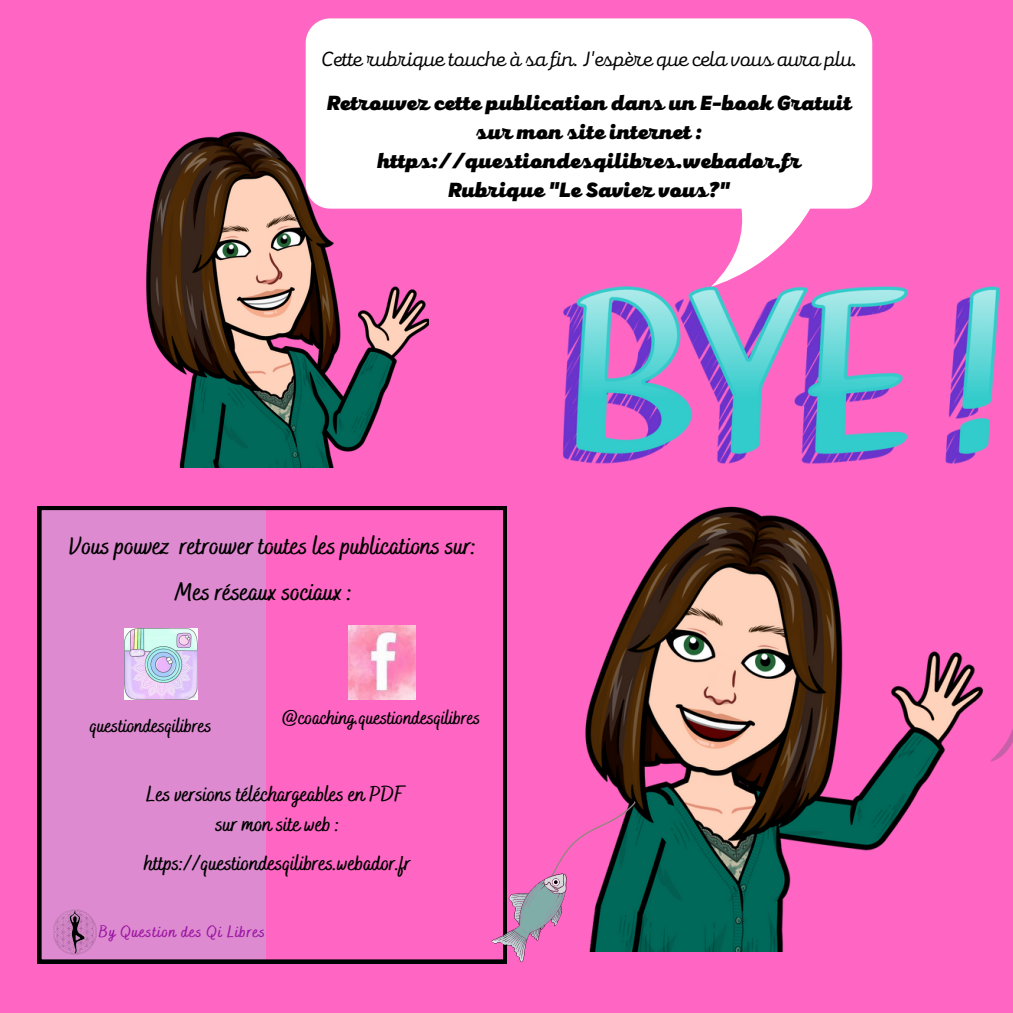
<style>
.page{position:relative;width:1013px;height:1013px;background:#fff}
.page>*{position:absolute;margin:0;border:0;box-sizing:border-box;transform-origin:0 0}
.t1{font:700 25.38px/46.1px "Bakerie Smooth";color:#000}
.t2{font:700 21.5px/29.8px "Bakerie Smooth";color:#000;text-align:center}
.t3{font:900 21.25px/29px "Mixa";color:#000;text-align:center}
.t4{font:21.25px "Mixa";color:#000}
.t5{font:700 19.75px "Bakerie Smooth";color:#000}
.t6{font:700 16.38px "Bakerie Smooth";letter-spacing:.06em;color:#9b14a2}
</style>
<div class="page">
<div style="left:0;top:0;width:1012px;height:1012px;background:#ff66c4"></div>
<img style="left:428px;top:286px;width:584px;height:665px">
<svg style="left:38px;top:506px;width:469px;height:457px"></svg>
<img style="left:146px;top:131px;width:282px;height:336px">
<svg style="left:306px;top:18px;width:566px;height:269px;fill:#fff"></svg>
<svg style="left:481px;top:794px;width:158px;height:170px"></svg>
<p class="t4" style="left:321px;top:45px;width:537px">Cette rubrique touche à sa fin. J'espère que cela vous aura plu.</p>
<p class="t3" style="left:327px;top:87px;width:526px">Retrouvez cette publication dans un E-book Gratuit sur mon site internet : https://questiondesqilibres.webador.fr Rubrique "Le Saviez vous?"</p>
<p class="t1" style="left:175px;top:524px;width:303px;text-indent:-106px">Vous pouvez retrouver toutes les publications sur:<br>Mes réseaux sociaux :</p>
<p class="t5" style="left:90px;top:714px;width:123px">questiondesqilibres</p>
<p class="t5" style="left:282px;top:706px;width:199px">@coaching.questiondesqilibres</p>
<p class="t2" style="left:146px;top:780px;width:260px">Les versions téléchargeables en PDF sur mon site web :</p>
<p class="t2" style="left:145px;top:849px;width:268px">https://questiondesqilibres.webador.fr</p>
<p class="t6" style="left:99px;top:922px;width:167px">By Question des Qi Libres</p>
</div>
